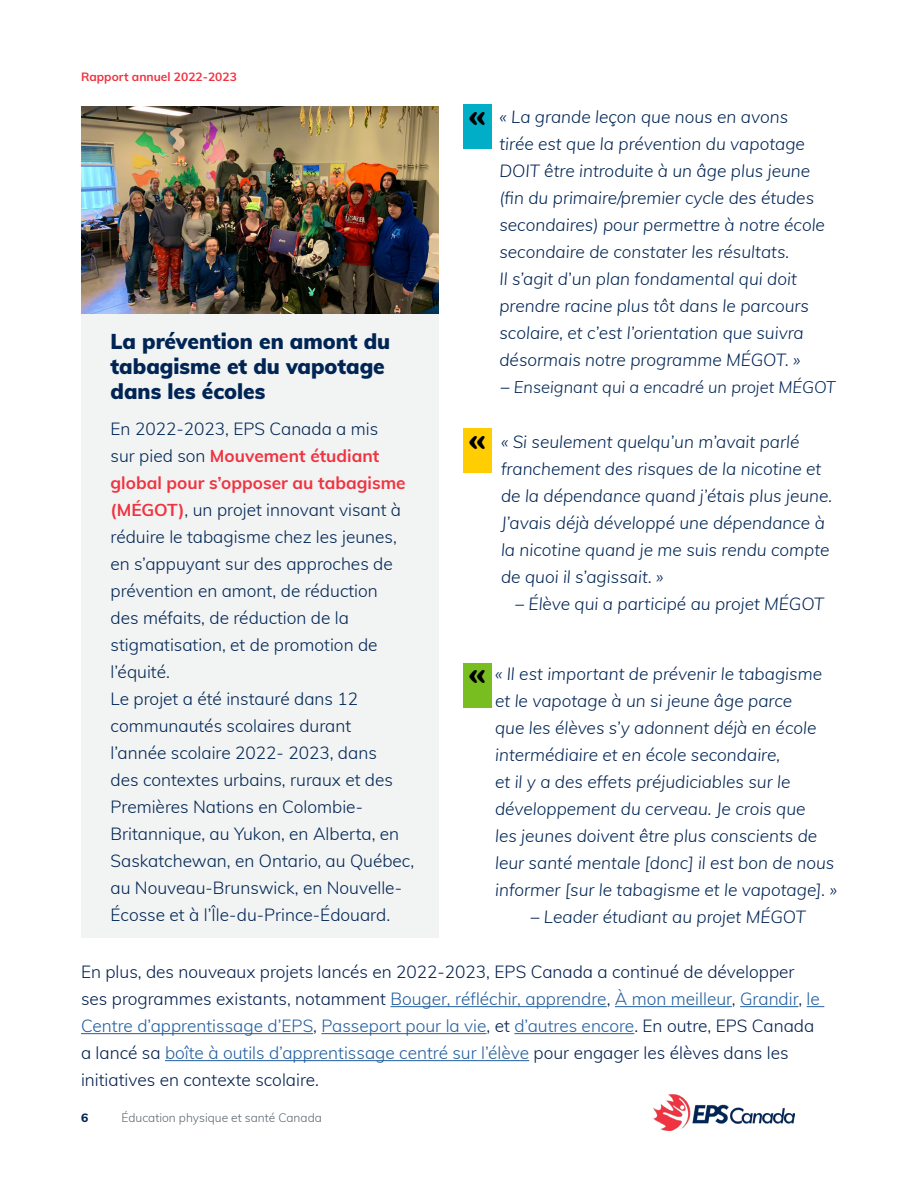
<style>
.page{position:relative;width:918px;height:1188px;background:#fff}
.page>*{position:absolute;margin:0;border:0;box-sizing:border-box;transform-origin:0 0}
.t1{font:900 30px "Cooper";color:#000}
.t2{font:900 21px/25.2px "Muli";color:#002554}
.t3{font:italic 300 17.25px/27px "Muli";color:#002554}
.t4{font:300 17.25px/27px "Muli";color:#002554}
.t5{font:300 17.25px/27px "Muli";color:#001f4e}
.t6{font:italic 300 16.5px "Muli";color:#002554}
.t7{font:300 12px "Muli";color:#5b6770}
.t8{font:700 12px "Muli";color:#ef3340}
.t9{font:800 12px "Muli";color:#002554}
.s1{font-weight:700;color:#ef3340}
.s2{font-style:normal;font-size:17.25px}
.s3{font-style:normal}
.s4{color:#215e9e}
</style>
<div class="page">
<div style="left:81px;top:313px;width:358px;height:624px;background:#f2f3f3"></div>
<img style="left:81px;top:107px;width:358px;height:206px">
<div style="left:463px;top:105px;width:28px;height:44px;background:#00aec7"></div>
<hr style="left:390px;top:1006px;width:217px;height:1px;background:#215e9e">
<hr style="left:615px;top:1006px;width:117px;height:1px;background:#215e9e">
<hr style="left:740px;top:1006px;width:58px;height:1px;background:#215e9e">
<svg style="left:807px;top:1006px;width:17px;height:1px"></svg>
<hr style="left:81px;top:1033px;width:232px;height:1px;background:#215e9e">
<hr style="left:321px;top:1033px;width:166px;height:1px;background:#215e9e">
<hr style="left:514px;top:1033px;width:120px;height:1px;background:#215e9e">
<hr style="left:165px;top:1060px;width:364px;height:1px;background:#215e9e">
<div style="left:463px;top:428px;width:28px;height:45px;background:#ffcd00"></div>
<div style="left:463px;top:663px;width:28px;height:44px;background:#78be20"></div>
<img style="left:653px;top:1095px;width:142px;height:35px">
<p class="t8" style="left:81px;top:68px;width:157px">Rapport annuel 2022-2023</p>
<p class="t2" style="left:111px;top:328px;width:281px">La prévention en amont du tabagisme et du vapotage dans les écoles</p>
<p class="t4" style="left:111px;top:414px;width:305px">En 2022-2023, EPS Canada a mis<br>sur pied son <span class="s1">Mouvement étudiant global pour s’opposer au tabagisme (MÉGOT)</span>, un projet innovant visant à réduire le tabagisme chez les jeunes, en s’appuyant sur des approches de prévention en amont, de réduction<br>des méfaits, de réduction de la stigmatisation, et de promotion de l’équité.<br>Le projet a été instauré dans 12 communautés scolaires durant<br>l’année scolaire 2022- 2023, dans<br>des contextes urbains, ruraux et des Premières Nations en Colombie-Britannique, au Yukon, en Alberta, en Saskatchewan, en Ontario, au Québec, au Nouveau-Brunswick, en Nouvelle-Écosse et à l’Île-du-Prince-Édouard.</p>
<h1 class="t1" style="left:469px;top:98px;width:18px">«</h1>
<h1 class="t1" style="left:469px;top:422px;width:18px">«</h1>
<p class="t3" style="left:499px;top:103px;width:327px">« La grande leçon que nous en avons tirée est que la prévention du vapotage DOIT être introduite à un âge plus jeune (fin du primaire/premier cycle des études secondaires) pour permettre à notre école secondaire de constater les résultats.<br>Il s’agit d’un plan fondamental qui doit prendre racine plus tôt dans le parcours scolaire, et c’est l’orientation que suivra désormais notre programme MÉGOT. »</p>
<p class="t6" style="left:501px;top:376px;width:337px"><span class="s2">–</span> Enseignant qui a encadré un projet MÉGOT</p>
<p class="t3" style="left:501px;top:428px;width:333px">« Si seulement quelqu’un m’avait parlé franchement des risques de la nicotine et de la dépendance quand j’étais plus jeune.<br>J’avais déjà développé une dépendance à la nicotine quand je me suis rendu compte de quoi il s’agissait. »</p>
<p class="t3" style="left:515px;top:590px;width:310px"><span class="s3">–</span> Élève qui a participé au projet MÉGOT</p>
<h1 class="t1" style="left:469px;top:656px;width:18px">«</h1>
<p class="t3" style="left:495px;top:660px;width:343px">« Il est important de prévenir le tabagisme et le vapotage à un si jeune âge parce<br>que les élèves s’y adonnent déjà en école intermédiaire et en école secondaire,<br>et il y a des effets préjudiciables sur le développement du cerveau. Je crois que<br>les jeunes doivent être plus conscients de leur santé mentale [donc] il est bon de nous informer [sur le tabagisme et le vapotage]. »</p>
<p class="t3" style="left:531px;top:903px;width:276px"><span class="s3">–</span> Leader étudiant au projet MÉGOT</p>
<p class="t5" style="left:81px;top:958px;width:740px">En plus, des nouveaux projets lancés en 2022-2023, EPS Canada a continué de développer ses programmes existants, notamment <span class="s4">Bouger, réfléchir, apprendre</span>, <span class="s4">À mon meilleur</span>, <span class="s4">Grandir</span>, <span class="s4">le Centre d’apprentissage d’EPS</span>, <span class="s4">Passeport pour la vie</span>, et <span class="s4">d’autres encore</span>. En outre, EPS Canada a lancé sa <span class="s4">boîte à outils d’apprentissage centré sur l’élève</span> pour engager les élèves dans les initiatives en contexte scolaire.</p>
<p class="t9" style="left:81px;top:1109px;width:9px">6</p>
<p class="t7" style="left:122px;top:1109px;width:202px">Éducation physique et santé Canada</p>
</div>
